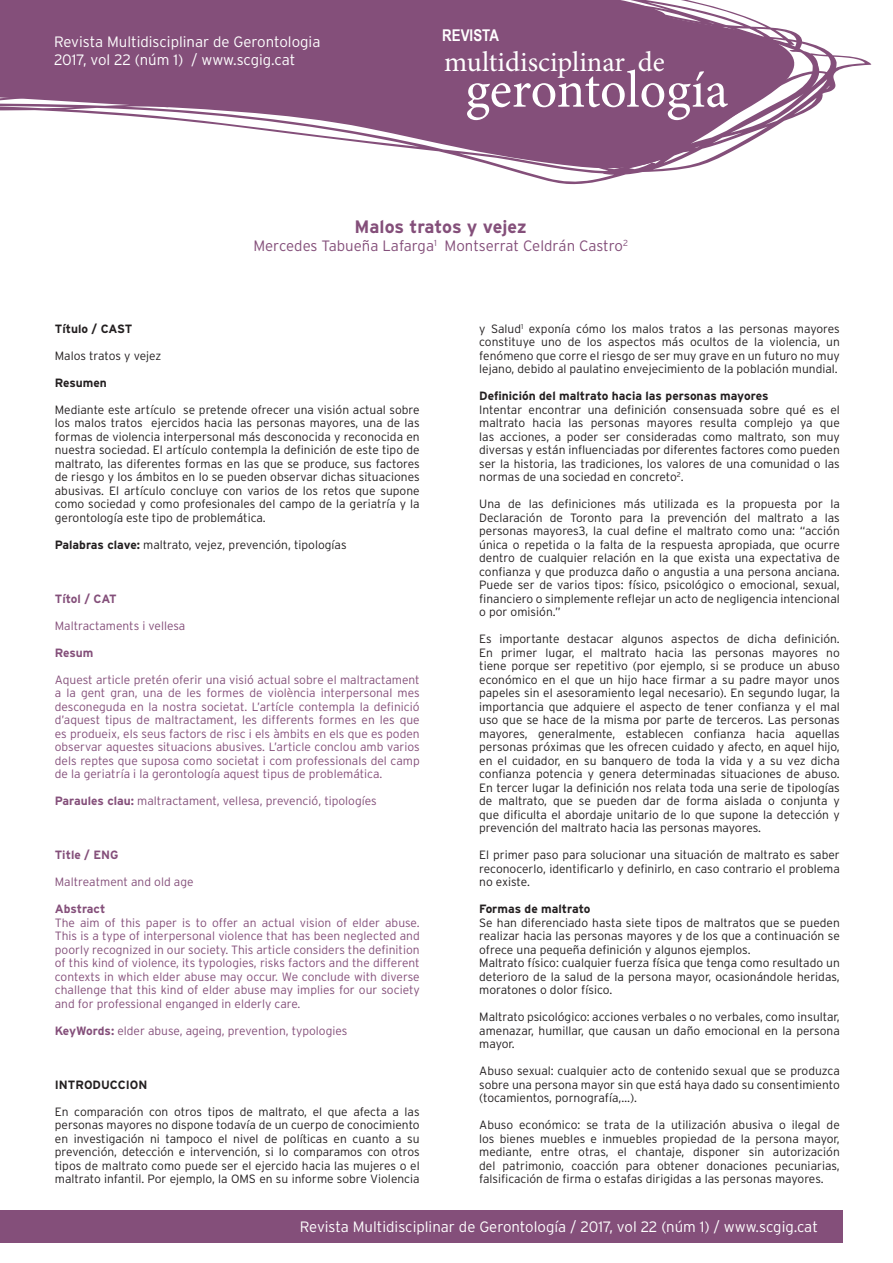
<style>
.page{position:relative;width:893px;height:1263px;background:#fff}
.page>*{position:absolute;margin:0;border:0;box-sizing:border-box;transform-origin:0 0}
.t1{font:52.35px "Minion Pro";letter-spacing:-.005em;color:#fff}
.t2{font:28.35px "Minion Pro";color:#fff}
.t3{font:700 18px "Interstate";color:#844f7a}
.t4{font:700 16.2px "Arial Narrow";color:#fff}
.t5{font:300 15px/18px "Interstate";color:#fff}
.t6{font:300 15px "Interstate";color:#844f7a}
.t7{font:300 12px/13.5px "Interstate";color:#231f20;text-align:justify}
.t8{font:300 12px/13.5px "Interstate";color:#844f7a;text-align:justify}
.t9{font:700 12px "Interstate";color:#231f20}
.t10{font:700 12px "Interstate";color:#844f7a}
.s1{font-weight:700}
</style>
<div class="page">
<div style="left:0;top:1210px;width:843px;height:32px;background:#844f7a"></div>
<svg style="left:0;top:0;width:872px;height:185px;fill:#844f7a"></svg>
<div style="left:429px;top:26px;width:83px;height:19px;background:#844f7a;border-radius:5px"></div>
<p class="t5" style="left:54px;top:32px;width:268px">Revista Multidisciplinar de Gerontologia<br>2017, vol 22 (núm 1) / www.scgig.cat</p>
<h3 class="t4" style="left:442px;top:23px;width:58px">REVISTA</h3>
<h1 class="t1" style="left:465px;top:55px;width:264px">gerontología</h1>
<h2 class="t2" style="left:444px;top:43px;width:222px">multidisciplinar de</h2>
<h3 class="t3" style="left:355px;top:217px;width:174px">Malos tratos y vejez</h3>
<p class="t6" style="left:253px;top:238px;width:376px">Mercedes Tabueña Lafarga<sup>1</sup> Montserrat Celdrán Castro<sup>2</sup></p>
<p class="t9" style="left:55px;top:322px;width:79px">Título / CAST</p>
<p class="t7" style="left:55px;top:349px;width:108px">Malos tratos y vejez</p>
<p class="t9" style="left:55px;top:376px;width:54px">Resumen</p>
<p class="t7" style="left:55px;top:403px;width:366px">Mediante este artículo se pretende ofrecer una visión actual sobre los malos tratos ejercidos hacia las personas mayores, una de las formas de violencia interpersonal más desconocida y reconocida en nuestra sociedad. El artículo contempla la definición de este tipo de maltrato, las diferentes formas en las que se produce, sus factores de riesgo y los ámbitos en lo se pueden observar dichas situaciones abusivas. El artículo concluye con varios de los retos que supone como sociedad y como profesionales del campo de la geriatría y la gerontología este tipo de problemática.</p>
<p class="t7" style="left:55px;top:538px;width:293px"><span class="s1">Palabras clave:</span> maltrato, vejez, prevención, tipologías</p>
<p class="t10" style="left:55px;top:592px;width:63px">Títol / CAT</p>
<p class="t8" style="left:55px;top:619px;width:132px">Maltractaments i vellesa</p>
<p class="t10" style="left:55px;top:646px;width:40px">Resum</p>
<p class="t8" style="left:55px;top:673px;width:366px">Aquest article pretén oferir una visió actual sobre el maltractament a la gent gran, una de les formes de violència interpersonal mes desconeguda en la nostra societat. L’artícle contempla la definició d’aquest tipus de maltractament, les differents formes en les que es produeix, els seus factors de risc i els àmbits en els que es poden observar aquestes situacions abusives. L’article conclou amb varios dels reptes que suposa como societat i com professionals del camp de la geriatría i la gerontología aquest tipus de problemática.</p>
<p class="t8" style="left:55px;top:794px;width:323px"><span class="s1">Paraules clau:</span> maltractament, vellesa, prevenció, tipologíes</p>
<p class="t10" style="left:55px;top:848px;width:65px">Title / ENG</p>
<p class="t8" style="left:55px;top:875px;width:140px">Maltreatment and old age</p>
<p class="t10" style="left:55px;top:902px;width:52px">Abstract</p>
<p class="t8" style="left:55px;top:916px;width:366px">The aim of this paper is to offer an actual vision of elder abuse.<br>This is a type of interpersonal violence that has been neglected and poorly recognized in our society. This article considers the definition of this kind of violence, its typologies, risks factors and the different contexts in which elder abuse may occur. We conclude with diverse challenge that this kind of elder abuse may implies for our society and for professional enganged in elderly care.</p>
<p class="t8" style="left:55px;top:1024px;width:294px"><span class="s1">KeyWords:</span> elder abuse, ageing, prevention, typologies</p>
<p class="t9" style="left:55px;top:1078px;width:94px">INTRODUCCION</p>
<p class="t7" style="left:55px;top:1105px;width:366px">En comparación con otros tipos de maltrato, el que afecta a las personas mayores no dispone todavía de un cuerpo de conocimiento en investigación ni tampoco el nivel de políticas en cuanto a su prevención, detección e intervención, si lo comparamos con otros tipos de maltrato como puede ser el ejercido hacia las mujeres o el maltrato infantil. Por ejemplo, la OMS en su informe sobre Violencia</p>
<p class="t7" style="left:479px;top:322px;width:362px">y Salud<sup>1</sup> exponía cómo los malos tratos a las personas mayores constituye uno de los aspectos más ocultos de la violencia, un fenómeno que corre el riesgo de ser muy grave en un futuro no muy lejano, debido al paulatino envejecimiento de la población mundial.</p>
<p class="t9" style="left:479px;top:389px;width:291px">Definición del maltrato hacia las personas mayores</p>
<p class="t7" style="left:479px;top:403px;width:362px">Intentar encontrar una definición consensuada sobre qué es el maltrato hacia las personas mayores resulta complejo ya que las acciones, a poder ser consideradas como maltrato, son muy diversas y están influenciadas por diferentes factores como pueden ser la historia, las tradiciones, los valores de una comunidad o las normas de una sociedad en concreto<sup>2</sup>.</p>
<p class="t7" style="left:479px;top:497px;width:362px">Una de las definiciones más utilizada es la propuesta por la Declaración de Toronto para la prevención del maltrato a las personas mayores3, la cual define el maltrato como una: “acción única o repetida o la falta de la respuesta apropiada, que ocurre dentro de cualquier relación en la que exista una expectativa de confianza y que produzca daño o angustia a una persona anciana.<br>Puede ser de varios tipos: físico, psicológico o emocional, sexual, financiero o simplemente reflejar un acto de negligencia intencional o por omisión.”</p>
<p class="t7" style="left:479px;top:632px;width:362px">Es importante destacar algunos aspectos de dicha definición.<br>En primer lugar, el maltrato hacia las personas mayores no tiene porque ser repetitivo (por ejemplo, si se produce un abuso económico en el que un hijo hace firmar a su padre mayor unos papeles sin el asesoramiento legal necesario). En segundo lugar, la importancia que adquiere el aspecto de tener confianza y el mal uso que se hace de la misma por parte de terceros. Las personas mayores, generalmente, establecen confianza hacia aquellas personas próximas que les ofrecen cuidado y afecto, en aquel hijo, en el cuidador, en su banquero de toda la vida y a su vez dicha confianza potencia y genera determinadas situaciones de abuso.<br>En tercer lugar la definición nos relata toda una serie de tipologías de maltrato, que se pueden dar de forma aislada o conjunta y que dificulta el abordaje unitario de lo que supone la detección y prevención del maltrato hacia las personas mayores.</p>
<p class="t7" style="left:479px;top:848px;width:362px">El primer paso para solucionar una situación de maltrato es saber reconocerlo, identificarlo y definirlo, en caso contrario el problema no existe.</p>
<p class="t9" style="left:479px;top:902px;width:113px">Formas de maltrato</p>
<p class="t7" style="left:479px;top:916px;width:362px;text-align:left">Se han diferenciado hasta siete tipos de maltratos que se pueden realizar hacia las personas mayores y de los que a continuación se ofrece una pequeña definición y algunos ejemplos.<br>Maltrato físico: cualquier fuerza física que tenga como resultado un deterioro de la salud de la persona mayor, ocasionándole heridas, moratones o dolor físico.</p>
<p class="t7" style="left:479px;top:1010px;width:362px">Maltrato psicológico: acciones verbales o no verbales, como insultar, amenazar, humillar, que causan un daño emocional en la persona mayor.</p>
<p class="t7" style="left:479px;top:1064px;width:362px">Abuso sexual: cualquier acto de contenido sexual que se produzca sobre una persona mayor sin que está haya dado su consentimiento (tocamientos, pornografía,…).</p>
<p class="t7" style="left:479px;top:1118px;width:362px">Abuso económico: se trata de la utilización abusiva o ilegal de los bienes muebles e inmuebles propiedad de la persona mayor, mediante, entre otras, el chantaje, disponer sin autorización del patrimonio, coacción para obtener donaciones pecuniarias, falsificación de firma o estafas dirigidas a las personas mayores.</p>
<p class="t5" style="left:300px;top:1217px;width:520px">Revista Multidisciplinar de Gerontología / 2017, vol 22 (núm 1) / www.scgig.cat</p>
</div>
